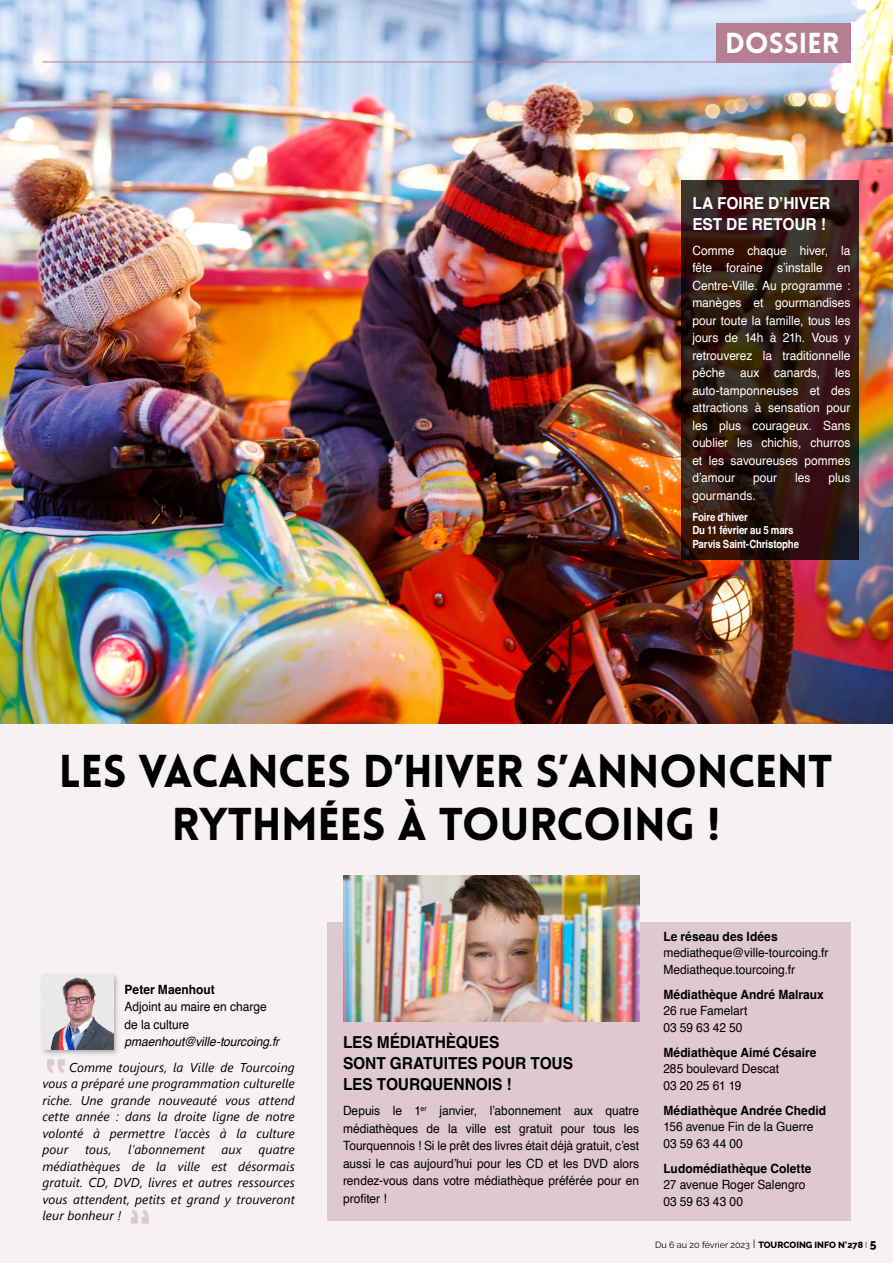
<style>
.page{position:relative;width:893px;height:1263px;background:#f6f1f3}
.page>*{position:absolute;margin:0;border:0;box-sizing:border-box;transform-origin:0 0}
.t1{font:900 45px/52.5px "Lovelo";letter-spacing:-.01em;color:#000;text-align:center}
.t2{font:900 28.35px "Lovelo";color:#fff}
.t3{font:700 16.5px/21.1px "Helvetica";letter-spacing:-.005em;color:#000;scale:.94 1}
.t4{font:700 16.5px/21.1px "Helvetica";letter-spacing:-.005em;color:#fff;scale:.94 1}
.t5{font:12.75px/17.5px "Helvetica";color:#000;scale:.94 1}
.t6{font:italic 12.75px/16.5px "Segoe UI";letter-spacing:.01em;color:#000;text-align:justify}
.t7{font:12.75px/17.5px "Helvetica";color:#fff;text-align:justify;scale:.94 1}
.t8{font:700 12.75px "Helvetica";letter-spacing:.005em;color:#000;scale:.94 1}
.t9{font:italic 12.75px "Helvetica";color:#000;scale:.94 1}
.t10{font:700 11.25px/13.5px "Helvetica";letter-spacing:-.015em;color:#fff;scale:.86 1}
.t11{font:9px "Raleway";color:#000}
.s1{font-weight:300;font-size:12px}
.s2{font-weight:800}
.s3{font-weight:300}
.s4{font-weight:800;font-size:12px}
</style>
<div class="page">
<img style="left:0;top:0;width:893px;height:724px">
<hr style="left:43px;top:62px;width:807px;height:1px;background:#b57e93">
<div style="left:716px;top:23px;width:135px;height:39px;background:#b57e93"></div>
<div style="left:40px;top:972px;width:80px;height:85px;background:#000;opacity:.3"></div>
<img style="left:43px;top:974px;width:70px;height:76px">
<svg style="left:47px;top:1059px;width:18px;height:14px"></svg>
<svg style="left:131px;top:1209px;width:18px;height:15px"></svg>
<div style="left:327px;top:922px;width:523px;height:299px;background:#dec8d1"></div>
<svg style="left:682px;top:181px;width:177px;height:379px"></svg>
<img style="left:343px;top:875px;width:296px;height:146px">
<h2 class="t2" style="left:725px;top:25px;width:116px">DOSSIER</h2>
<p class="t4" style="left:692px;top:194px;width:148px">LA FOIRE D’HIVER<br>EST DE RETOUR !</p>
<p class="t7" style="left:692px;top:242px;width:170px">Comme chaque hiver, la fête foraine s’installe en Centre-Ville. Au programme : manèges et gourmandises pour toute la famille, tous les jours de 14h à 21h. Vous y retrouverez la traditionnelle pêche aux canards, les auto-tamponneuses et des attractions à sensation pour les plus courageux. Sans oublier les chichis, churros et les savoureuses pommes d’amour</p>
<p class="t7" style="left:753px;top:469px;width:27px">pour</p>
<p class="t7" style="left:795px;top:469px;width:18px">les</p>
<p class="t7" style="left:828px;top:469px;width:25px">plus</p>
<p class="t7" style="left:692px;top:487px;width:69px">gourmands.</p>
<p class="t10" style="left:692px;top:511px;width:126px">Foire d’hiver<br>Du 11 février au 5 mars<br>Parvis Saint-Christophe</p>
<h1 class="t1" style="left:59px;top:746px;width:775px">LES VACANCES D’HIVER S’ANNONCENT<br>RYTHMÉES À TOURCOING !</h1>
<p class="t8" style="left:125px;top:981px;width:97px">Peter Maenhout</p>
<p class="t5" style="left:125px;top:998px;width:153px">Adjoint au maire en charge de la culture</p>
<p class="t9" style="left:125px;top:1032px;width:166px">pmaenhout@ville-tourcoing.fr</p>
<p class="t3" style="left:343px;top:1033px;width:246px">LES MÉDIATHÈQUES<br>SONT GRATUITES POUR TOUS<br>LES TOURQUENNOIS !</p>
<p class="t5" style="left:343px;top:1102px;width:317px;text-align:justify">Depuis le 1<sup>er</sup> janvier, l’abonnement aux quatre médiathèques de la ville est gratuit pour tous les Tourquennois ! Si le prêt des livres était déjà gratuit, c’est aussi le cas aujourd’hui pour les CD et les DVD alors rendez-vous dans votre médiathèque préférée pour en profiter !</p>
<p class="t6" style="left:43px;top:1058px;width:254px;text-indent:27px">Comme toujours, la Ville de Tourcoing vous a préparé une programmation culturelle riche. Une grande nouveauté vous attend cette année : dans la droite ligne de notre volonté à permettre l’accès à la culture pour</p>
<p class="t6" style="left:85px;top:1141px;width:28px">tous,</p>
<p class="t6" style="left:128px;top:1141px;width:78px">l’abonnement</p>
<p class="t6" style="left:222px;top:1141px;width:22px">aux</p>
<p class="t6" style="left:43px;top:1141px;width:254px;text-indent:216px">quatre médiathèques de la ville est désormais gratuit. CD, DVD, livres et autres ressources vous attendent, petits et grand y trouveront leur bonheur !</p>
<p class="t8" style="left:663px;top:928px;width:123px">Le réseau des Idées</p>
<p class="t5" style="left:663px;top:945px;width:177px;line-height:16.5px">mediatheque@ville-tourcoing.fr<br>Mediatheque.tourcoing.fr</p>
<p class="t8" style="left:663px;top:986px;width:172px">Médiathèque André Malraux</p>
<p class="t5" style="left:663px;top:1003px;width:91px;line-height:16.5px">26 rue Famelart<br>03 59 63 42 50</p>
<p class="t8" style="left:663px;top:1044px;width:165px">Médiathèque Aimé Césaire</p>
<p class="t5" style="left:663px;top:1061px;width:125px;line-height:16.5px">285 boulevard Descat<br>03 20 25 61 19</p>
<p class="t8" style="left:663px;top:1102px;width:175px">Médiathèque Andrée Chedid</p>
<p class="t5" style="left:663px;top:1119px;width:161px;line-height:16.5px">156 avenue Fin de la Guerre<br>03 59 63 44 00</p>
<p class="t8" style="left:663px;top:1160px;width:159px">Ludomédiathèque Colette</p>
<p class="t5" style="left:663px;top:1177px;width:153px;line-height:16.5px">27 avenue Roger Salengro<br>03 59 63 43 00</p>
<p class="t11" style="left:655px;top:1239px;width:223px">Du 6 au 20 février 2023 <span class="s1">I</span> <span class="s2">TOURCOING INFO N°278</span> <span class="s3">I</span> <span class="s4">5</span></p>
</div>
